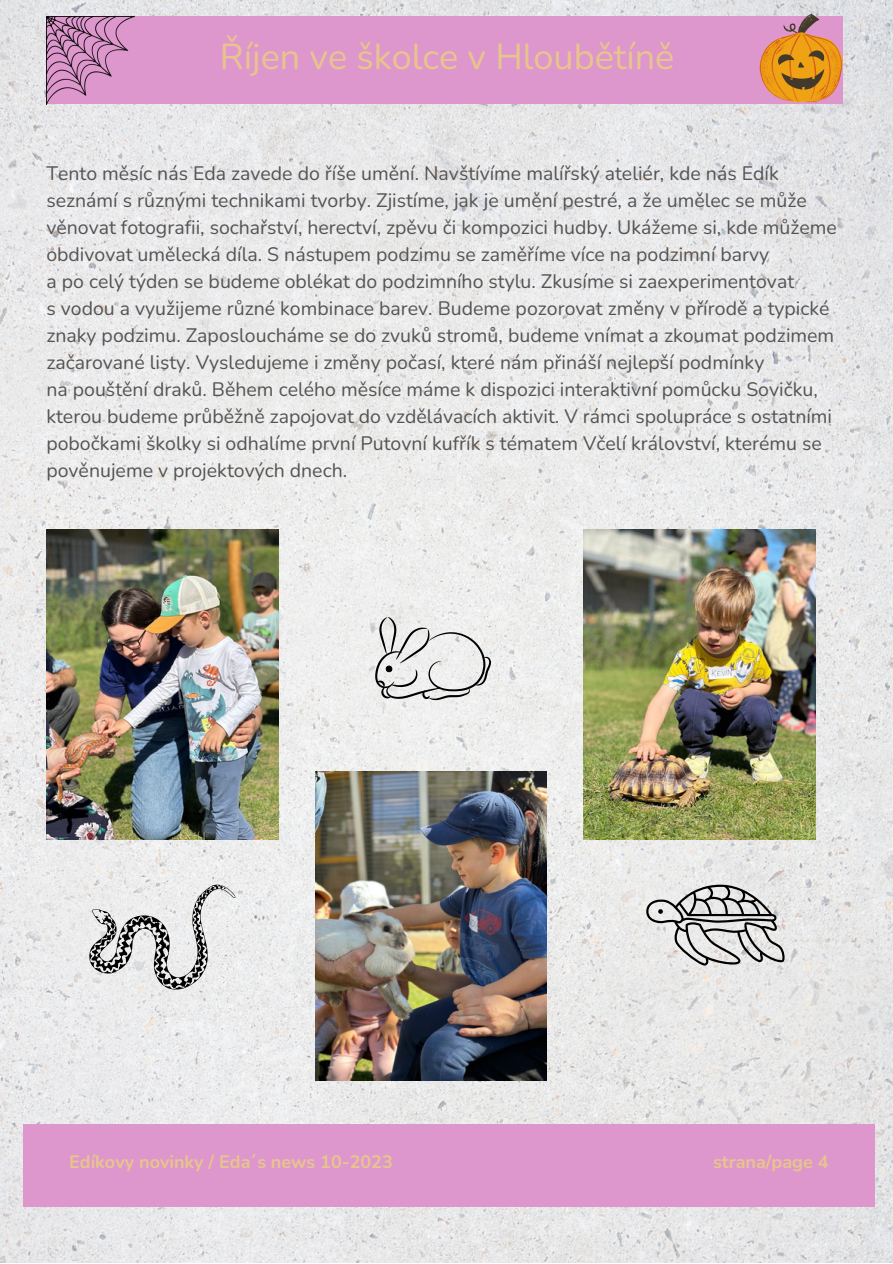
<style>
.page{position:relative;width:893px;height:1264px;background:#fff}
.page>*{position:absolute;margin:0;border:0;box-sizing:border-box;transform-origin:0 0}
.t1{font:36px "Nunito";color:#e8c48d}
.t2{font:19.5px/27px "Nunito";color:#545454}
.t3{font:700 18px "Nunito";color:#e8c48d}
</style>
<div class="page">
<img style="left:0;top:0;width:892px;height:1262px">
<div style="left:822px;top:1124px;width:52px;height:82px;background:#de97cc"></div>
<div style="left:76px;top:1124px;width:746px;height:82px;background:#de97cc"></div>
<div style="left:23px;top:1124px;width:53px;height:82px;background:#de97cc"></div>
<div style="left:46px;top:17px;width:796px;height:87px;background:#de97cc"></div>
<img style="left:46px;top:17px;width:88px;height:87px">
<svg style="left:759px;top:14px;width:83px;height:88px"></svg>
<img style="left:46px;top:530px;width:232px;height:309px">
<img style="left:583px;top:530px;width:232px;height:309px">
<img style="left:315px;top:771px;width:231px;height:309px">
<svg style="left:375px;top:617px;width:116px;height:83px"></svg>
<svg style="left:646px;top:884px;width:139px;height:81px;background:#bab9b9"></svg>
<svg style="left:89px;top:884px;width:146px;height:106px"></svg>
<p class="t1" style="left:220px;top:32px;width:456px">Říjen ve školce v Hloubětíně</p>
<p class="t2" style="left:46px;top:160px;width:792px">Tento měsíc nás Eda zavede do říše umění. Navštívíme malířský ateliér, kde nás Edík seznámí s různými technikami tvorby. Zjistíme, jak je umění pestré, a že umělec se může věnovat fotografii, sochařství, herectví, zpěvu či kompozici hudby. Ukážeme si, kde můžeme obdivovat umělecká díla. S nástupem podzimu se zaměříme více na podzimní barvy</p>
<p class="t2" style="left:46px;top:268px;width:749px">a po celý týden se budeme oblékat do podzimního stylu. Zkusíme si zaexperimentovat</p>
<p class="t2" style="left:46px;top:295px;width:789px">s vodou a využijeme různé kombinace barev. Budeme pozorovat změny v přírodě a typické znaky podzimu. Zaposloucháme se do zvuků stromů, budeme vnímat a zkoumat podzimem začarované listy. Vysledujeme i změny počasí, které nám přináší nejlepší podmínky</p>
<p class="t2" style="left:46px;top:376px;width:787px">na pouštění draků. Během celého měsíce máme k dispozici interaktivní pomůcku Sovičku, kterou budeme průběžně zapojovat do vzdělávacích aktivit. V rámci spolupráce s ostatními pobočkami školky si odhalíme první Putovní kufřík s tématem Včelí království, kterému se pověnujeme v projektových dnech.</p>
<p class="t3" style="left:69px;top:1149px;width:325px">Edíkovy novinky / Eda´s news 10-2023</p>
<p class="t3" style="left:713px;top:1149px;width:117px">strana/page 4</p>
</div>
